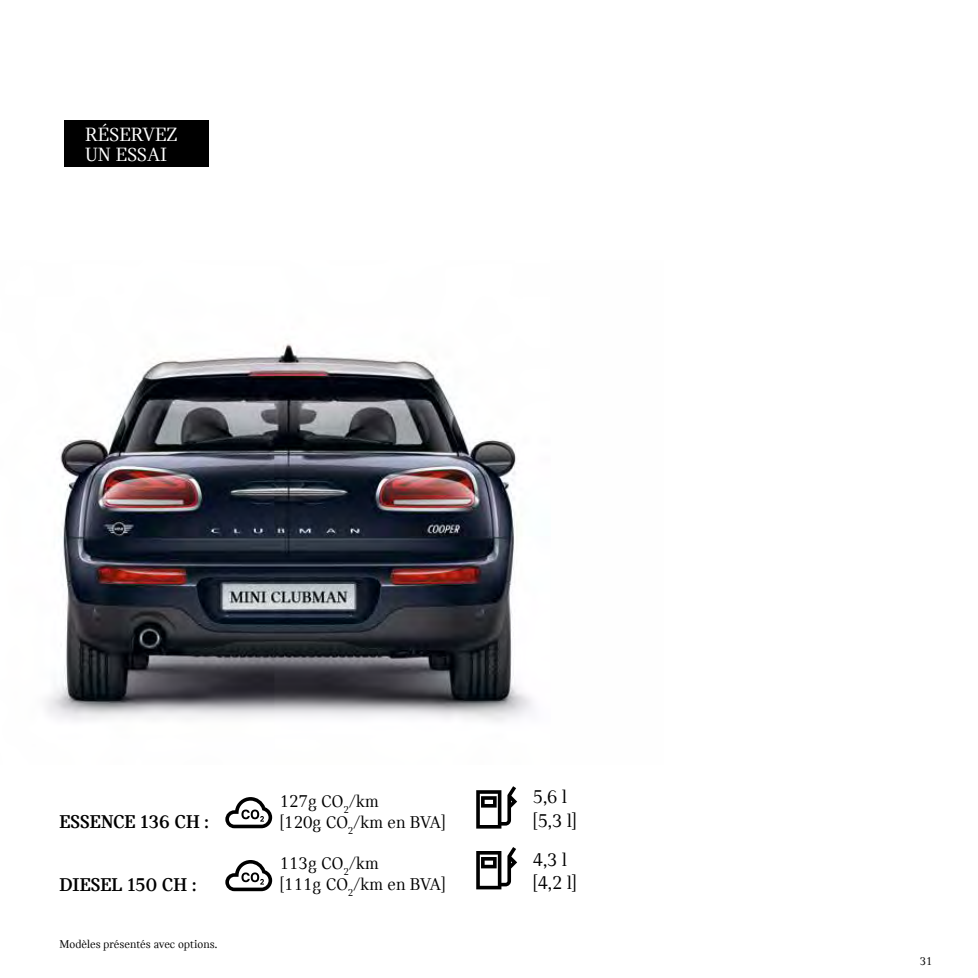
<style>
.page{position:relative;width:978px;height:978px;background:#fff}
.page>*{position:absolute;margin:0;border:0;box-sizing:border-box;transform-origin:0 0}
.t1{font:20.25px/19.5px "MINI Serif";color:#fff}
.t2{font:700 19.5px "MINI Serif";color:#000}
.t3{font:19.5px/23.4px "MINI Serif";color:#000}
.t4{font:18px/21.6px "MINI Serif";color:#000}
.t5{font:12px "MINI Serif";color:#000}
</style>
<div class="page">
<img style="left:46px;top:343px;width:487px;height:379px">
<svg style="left:476px;top:786px;width:41px;height:43px"></svg>
<svg style="left:476px;top:847px;width:41px;height:42px"></svg>
<svg style="left:225px;top:797px;width:47px;height:31px"></svg>
<svg style="left:225px;top:860px;width:47px;height:31px"></svg>
<div style="left:64px;top:120px;width:144px;height:47px;background:#000"></div>
<p class="t1" style="left:85px;top:125px;width:94px">RÉSERVEZ<br>UN ESSAI</p>
<p class="t3" style="left:533px;top:785px;width:46px">5,6 l [5,3 l]</p>
<p class="t3" style="left:533px;top:848px;width:36px">4,3 l</p>
<p class="t4" style="left:280px;top:790px;width:167px">127g CO<sub>2</sub>/km<br>[120g CO<sub>2</sub>/km en BVA]</p>
<p class="t4" style="left:280px;top:852px;width:167px">113g CO<sub>2</sub>/km<br>[111g CO<sub>2</sub>/km en BVA]</p>
<p class="t2" style="left:60px;top:811px;width:151px">ESSENCE 136 CH :</p>
<p class="t2" style="left:60px;top:873px;width:138px">DIESEL 150 CH :</p>
<p class="t3" style="left:533px;top:871px;width:46px">[4,2 l]</p>
<p class="t5" style="left:60px;top:938px;width:159px">Modèles présentés avec options.</p>
<p class="t5" style="left:920px;top:954px;width:14px">31</p>
</div>
